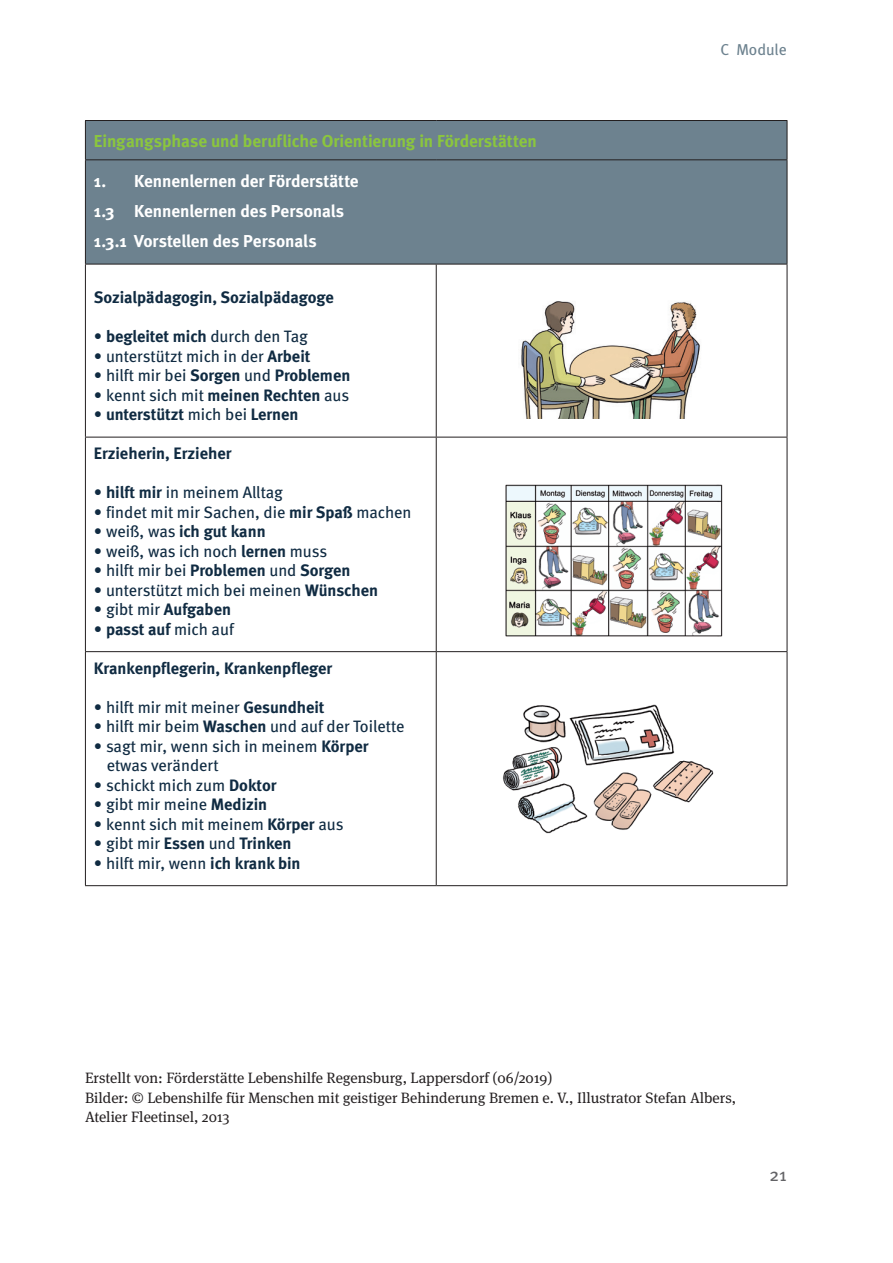
<style>
.page{position:relative;width:893px;height:1263px;background:#fff}
.page>*{position:absolute;margin:0;border:0;box-sizing:border-box;transform-origin:0 0}
.t1{font:18px "Meta Book Caps";color:#636366}
.t2{font:700 17.25px/30px "Meta";letter-spacing:-.005em;color:#fff}
.t3{font:700 17.25px "Meta";letter-spacing:-.005em;color:#8bc63e}
.t4{font:16.5px/19.5px "Meta";color:#102b42}
.t5{font:700 16.5px "Meta";color:#102b42}
.t6{font:15.75px "Meta";color:#6d828f}
.t7{font:15px/19.5px "Meta Serif OT";color:#231f20}
.s1{font-weight:400}
.s2{font-weight:700}
</style>
<div class="page">
<div style="left:86px;top:121px;width:701px;height:143px;background:#6d828f"></div>
<hr style="left:85px;top:264px;width:1px;height:173px;background:#231f20">
<hr style="left:436px;top:264px;width:1px;height:173px;background:#231f20">
<hr style="left:787px;top:264px;width:1px;height:173px;background:#231f20">
<hr style="left:85px;top:437px;width:351px;height:1px;background:#231f20">
<hr style="left:85px;top:437px;width:1px;height:214px;background:#231f20">
<hr style="left:436px;top:437px;width:351px;height:1px;background:#231f20">
<hr style="left:436px;top:437px;width:1px;height:214px;background:#231f20">
<hr style="left:787px;top:437px;width:1px;height:214px;background:#231f20">
<hr style="left:85px;top:651px;width:351px;height:1px;background:#231f20">
<hr style="left:85px;top:652px;width:1px;height:233px;background:#231f20">
<hr style="left:436px;top:651px;width:351px;height:1px;background:#231f20">
<hr style="left:436px;top:652px;width:1px;height:233px;background:#231f20">
<hr style="left:787px;top:652px;width:1px;height:233px;background:#231f20">
<hr style="left:85px;top:885px;width:351px;height:1px;background:#231f20">
<hr style="left:436px;top:885px;width:351px;height:1px;background:#231f20">
<hr style="left:85px;top:120px;width:351px;height:1px;background:#231f20">
<hr style="left:85px;top:121px;width:1px;height:38px;background:#231f20">
<hr style="left:436px;top:120px;width:351px;height:1px;background:#231f20">
<hr style="left:787px;top:121px;width:1px;height:38px;background:#231f20">
<hr style="left:85px;top:159px;width:351px;height:1px;background:#231f20">
<hr style="left:85px;top:160px;width:1px;height:104px;background:#231f20">
<hr style="left:436px;top:159px;width:351px;height:1px;background:#231f20">
<hr style="left:787px;top:160px;width:1px;height:104px;background:#231f20">
<hr style="left:85px;top:264px;width:351px;height:1px;background:#231f20">
<hr style="left:436px;top:264px;width:351px;height:1px;background:#231f20">
<img style="left:521px;top:301px;width:179px;height:117px">
<img style="left:505px;top:484px;width:218px;height:153px">
<img style="left:503px;top:704px;width:211px;height:130px">
<p class="t3" style="left:94px;top:130px;width:444px">Eingangsphase und berufliche Orientierung in Förderstätten</p>
<p class="t2" style="left:94px;top:165px;width:266px">1. Kennenlernen der Förderstätte<br>1.3 Kennenlernen des Personals<br>1.3.1 Vorstellen des Personals</p>
<p class="t5" style="left:94px;top:287px;width:242px">Sozialpädagogin, Sozialpädagoge</p>
<p class="t5" style="left:94px;top:326px;width:216px"><span class="s1">•</span> begleitet mich <span class="s1">durch den Tag</span></p>
<p class="t4" style="left:94px;top:346px;width:218px">• unterstützt mich in der <span class="s2">Arbeit</span></p>
<p class="t4" style="left:94px;top:365px;width:258px">• hilft mir bei <span class="s2">Sorgen</span> und <span class="s2">Problemen</span></p>
<p class="t4" style="left:94px;top:385px;width:257px">• kennt sich mit <span class="s2">meinen Rechten</span> aus</p>
<p class="t5" style="left:94px;top:404px;width:206px"><span class="s1">•</span> unterstützt <span class="s1">mich bei</span> Lernen</p>
<p class="t5" style="left:94px;top:443px;width:139px">Erzieherin, Erzieher</p>
<p class="t4" style="left:94px;top:482px;width:191px">• <span class="s2">hilft mir</span> in meinem Alltag</p>
<p class="t4" style="left:94px;top:502px;width:319px">• findet mit mir Sachen, die <span class="s2">mir Spaß</span> machen</p>
<p class="t5" style="left:94px;top:521px;width:173px"><span class="s1">• weiß, was</span> ich gut kann</p>
<p class="t4" style="left:94px;top:541px;width:235px">• weiß, was ich noch <span class="s2">lernen</span> muss</p>
<p class="t4" style="left:94px;top:560px;width:258px">• hilft mir bei <span class="s2">Problemen</span> und <span class="s2">Sorgen</span></p>
<p class="t4" style="left:94px;top:580px;width:286px">• unterstützt mich bei meinen <span class="s2">Wünschen</span></p>
<p class="t4" style="left:94px;top:599px;width:139px">• gibt mir <span class="s2">Aufgaben</span></p>
<p class="t4" style="left:94px;top:619px;width:142px">• <span class="s2">passt auf</span> mich auf</p>
<p class="t5" style="left:94px;top:657px;width:240px">Krankenpflegerin, Krankenpfleger</p>
<p class="t4" style="left:94px;top:697px;width:232px">• hilft mir mit meiner <span class="s2">Gesundheit</span></p>
<p class="t4" style="left:94px;top:716px;width:312px">• hilft mir beim <span class="s2">Waschen</span> und auf der Toilette</p>
<p class="t4" style="left:107px;top:736px;width:263px;text-indent:-13px">• sagt mir, wenn sich in meinem <span class="s2">Körper </span>etwas verändert</p>
<p class="t4" style="left:94px;top:775px;width:184px">• schickt mich zum <span class="s2">Doktor</span></p>
<p class="t4" style="left:94px;top:794px;width:175px">• gibt mir meine <span class="s2">Medizin</span></p>
<p class="t4" style="left:94px;top:814px;width:251px">• kennt sich mit meinem <span class="s2">Körper</span> aus</p>
<p class="t5" style="left:94px;top:833px;width:199px"><span class="s1">• gibt mir</span> Essen <span class="s1">und</span> Trinken</p>
<p class="t4" style="left:94px;top:853px;width:208px">• hilft mir, wenn <span class="s2">ich krank bin</span></p>
<p class="t6" style="left:721px;top:40px;width:68px">C Module</p>
<p class="t7" style="left:85px;top:1068px;width:653px">Erstellt von: Förderstätte Lebenshilfe Regensburg, Lappersdorf (06/2019)<br>Bilder: © Lebenshilfe für Menschen mit geistiger Behinderung Bremen e. V., Illustrator Stefan Albers,<br>Atelier Fleetinsel, 2013</p>
<p class="t1" style="left:769px;top:1163px;width:19px">21</p>
</div>
